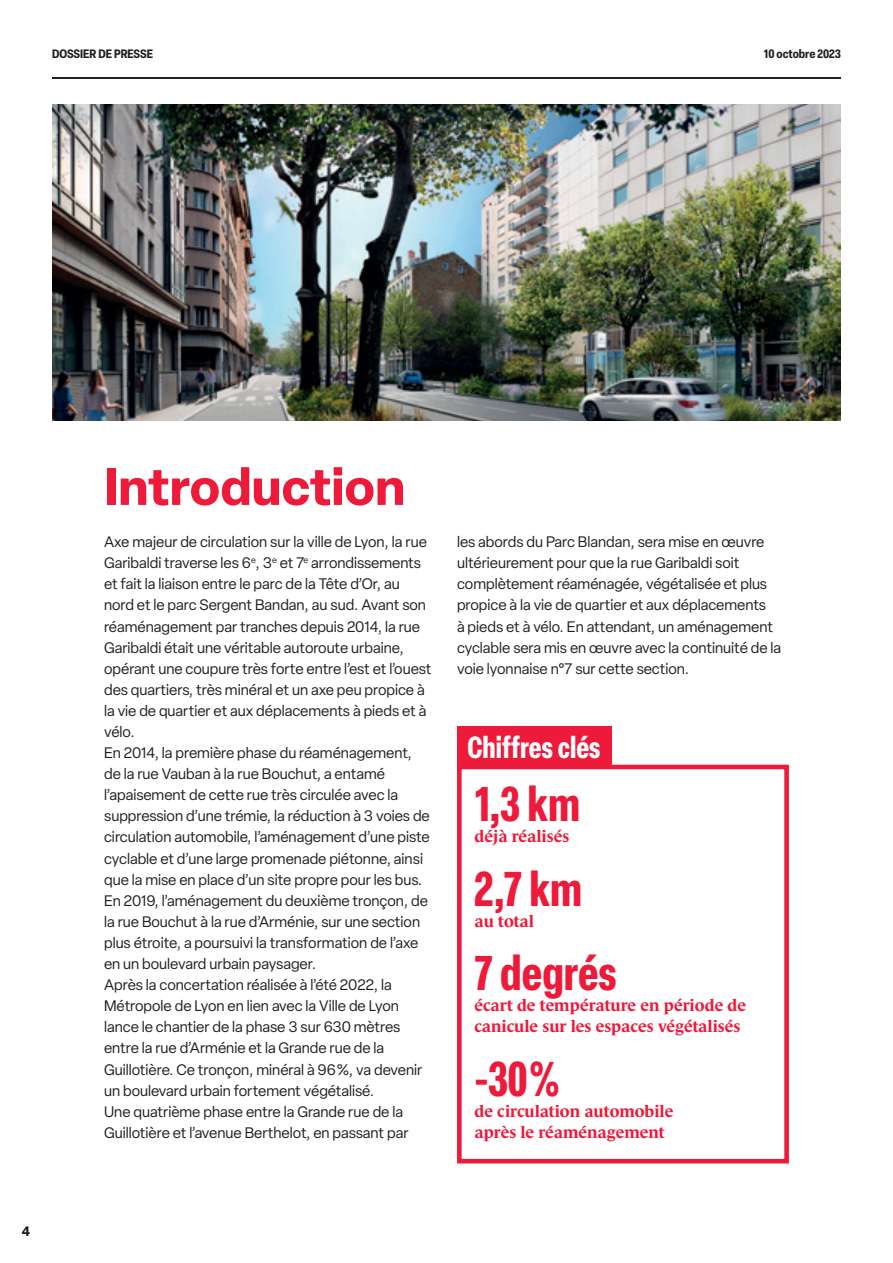
<style>
.page{position:relative;width:893px;height:1263px;background:#fff}
.page>*{position:absolute;margin:0;border:0;box-sizing:border-box;transform-origin:0 0}
.H1_-_Rouge{font:700 51px "Elza";color:#ed1a3a}
.Chiffre{font:700 condensed 48px "Elza";color:#ed1a3a}
.Chiffre_-_H1{font:700 condensed 30px "Elza";color:#fff}
.Chiffre_-_Texte_-_Rouge{font:700 16.5px/21px "Le Monde Journal Std";color:#ed1a3a}
.Texte_courant_-_Noir{font:15px/21.1px "Elza";color:#231f20}
.t1{font:700 13.5px "Elza Text";color:#231f20}
.t2{font:700 condensed 12px "Elza";color:#231f20}
</style>
<div class="page">
<div style="left:457px;top:765px;width:332px;height:398px;border:5px solid #ed1a3a"></div>
<div style="left:457px;top:727px;width:154px;height:42px;background:#ed1a3a"></div>
<hr style="left:52px;top:77px;width:789px;height:2px;background:#231f20">
<img style="left:52px;top:104px;width:789px;height:316px">
<p class="t2" style="left:52px;top:45px;width:103px">DOSSIER DE PRESSE</p>
<p class="t2" style="left:764px;top:45px;width:79px">10 octobre 2023</p>
<p class="t1" style="left:22px;top:1221px;width:10px">4</p>
<p class="H1_-_Rouge" style="left:104px;top:450px;width:303px">Introduction</p>
<p class="Texte_courant_-_Noir" style="left:104px;top:531px;width:329px">Axe majeur de circulation sur la ville de Lyon, la rue Garibaldi traverse les 6<sup>e</sup>, 3<sup>e</sup> et 7<sup>e</sup> arrondissements et fait la liaison entre le parc de la Tête d’Or, au nord et le parc Sergent Bandan, au sud. Avant son réaménagement par tranches depuis 2014, la rue Garibaldi était une véritable autoroute urbaine, opérant une coupure très forte entre l’est et l’ouest des quartiers, très minéral et un axe peu propice à la vie de quartier et aux déplacements à pieds et à vélo.</p>
<p class="Texte_courant_-_Noir" style="left:104px;top:742px;width:327px">En 2014, la première phase du réaménagement, de la rue Vauban à la rue Bouchut, a entamé l’apaisement de cette rue très circulée avec la suppression d’une trémie, la réduction à 3 voies de circulation automobile, l’aménagement d’une piste cyclable et d’une large promenade piétonne, ainsi que la mise en place d’un site propre pour les bus.<br>En 2019, l’aménagement du deuxième tronçon, de la rue Bouchut à la rue d’Arménie, sur une section plus étroite, a poursuivi la transformation de l’axe en un boulevard urbain paysager.</p>
<p class="Texte_courant_-_Noir" style="left:104px;top:974px;width:320px">Après la concertation réalisée à l’été 2022, la Métropole de Lyon en lien avec la Ville de Lyon lance le chantier de la phase 3 sur 630 mètres entre la rue d’Arménie et la Grande rue de la Guillotière. Ce tronçon, minéral à 96 %, va devenir un boulevard urbain fortement végétalisé.</p>
<p class="Texte_courant_-_Noir" style="left:104px;top:1101px;width:306px">Une quatrième phase entre la Grande rue de la<br>Guillotière et l’avenue Berthelot, en passant par</p>
<p class="Texte_courant_-_Noir" style="left:457px;top:531px;width:326px">les abords du Parc Blandan, sera mise en œuvre ultérieurement pour que la rue Garibaldi soit complètement réaménagée, végétalisée et plus propice à la vie de quartier et aux déplacements<br>à pieds et à vélo. En attendant, un aménagement cyclable sera mis en œuvre avec la continuité de la voie lyonnaise n°7 sur cette section.</p>
<p class="Chiffre_-_H1" style="left:468px;top:727px;width:134px">Chiffres clés</p>
<p class="Chiffre" style="left:475px;top:771px;width:107px">1,3 km</p>
<p class="Chiffre_-_Texte_-_Rouge" style="left:475px;top:826px;width:96px">déjà réalisés</p>
<p class="Chiffre" style="left:475px;top:856px;width:109px">2,7 km</p>
<p class="Chiffre_-_Texte_-_Rouge" style="left:475px;top:910px;width:61px">au total</p>
<p class="Chiffre" style="left:475px;top:940px;width:144px">7 degrés</p>
<p class="Chiffre_-_Texte_-_Rouge" style="left:475px;top:995px;width:273px">écart de température en période de canicule sur les espaces végétalisés</p>
<p class="Chiffre" style="left:475px;top:1045px;width:86px">-30 %</p>
<p class="Chiffre_-_Texte_-_Rouge" style="left:475px;top:1100px;width:200px">de circulation automobile après le réaménagement</p>
</div>
